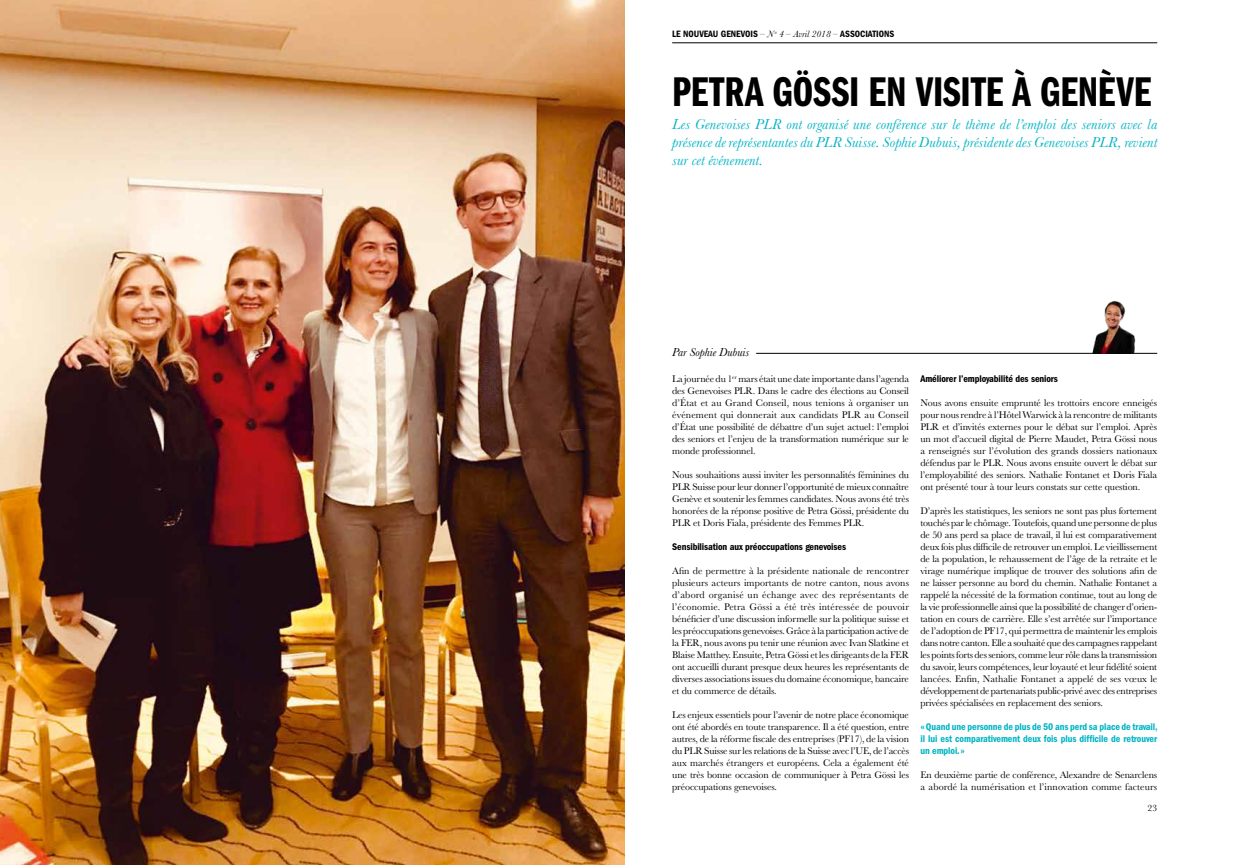
<style>
.page{position:relative;width:1248px;height:865px;background:#fff}
.page>*{position:absolute;margin:0;border:0;box-sizing:border-box;transform-origin:0 0}
.t1{font:43px "ITC Franklin Gothic Std Dm Cp";letter-spacing:-.005em;color:#000}
.t2{font:italic 15px/18px "Baskerville";letter-spacing:.01em;color:#00b5c4;text-align:justify}
.t3{font:italic 12px "Baskerville";color:#000}
.t4{font:10px/12px "Baskerville";letter-spacing:-.01em;color:#000;text-align:justify}
.t5{font:10px/12px "ITC Franklin Gothic Std Dm Cd";letter-spacing:-.01em;color:#00b5c4;text-align:justify}
.t6{font:10px "ITC Franklin Gothic Std Dm Cd";letter-spacing:-.01em;color:#000}
.t7{font:9.5px "ITC Franklin Gothic Std Dm Cd";color:#000}
.t8{font:9.5px "Baskerville";color:#000}
.s1{font-family:"Baskerville";font-style:italic}
</style>
<div class="page">
<hr style="left:672px;top:43px;width:485px;height:1px;background:#000">
<hr style="left:756px;top:353px;width:401px;height:1px;background:#000">
<img style="left:1082px;top:300px;width:64px;height:53px">
<img style="left:0;top:0;width:624px;height:865px">
<p class="t7" style="left:672px;top:29px;width:223px">LE NOUVEAU GENEVOIS <span class="s1">– N</span><sup>o</sup> <span class="s1">4 – Avril 2018 –</span> ASSOCIATIONS</p>
<h1 class="t1" style="left:672px;top:68px;width:481px">PETRA GÖSSI EN VISITE À GENÈVE</h1>
<h2 class="t2" style="left:672px;top:115px;width:486px">Les Genevoises PLR ont organisé une conférence sur le thème de l’emploi des seniors avec la présence de représentantes du PLR Suisse. Sophie Dubuis, présidente des Genevoises PLR, revient sur cet événement.</h2>
<p class="t3" style="left:672px;top:344px;width:78px">Par Sophie Dubuis</p>
<p class="t4" style="left:672px;top:373px;width:238px">La journée du 1<sup>er</sup> mars était une date importante dans l’agenda des Genevoises PLR. Dans le cadre des élections au Conseil d’État et au Grand Conseil, nous tenions à organiser un événement qui donnerait aux candidats PLR au Conseil d’État une possibilité de débattre d’un sujet actuel: l’emploi des seniors et l’enjeu de la transformation numérique sur le monde professionnel.</p>
<p class="t4" style="left:672px;top:469px;width:238px">Nous souhaitions aussi inviter les personnalités féminines du PLR Suisse pour leur donner l’opportunité de mieux connaître Genève et soutenir les femmes candidates. Nous avons été très honorées de la réponse positive de Petra Gössi, présidente du PLR et Doris Fiala, présidente des Femmes PLR.</p>
<p class="t6" style="left:672px;top:541px;width:175px">Sensibilisation aux préoccupations genevoises</p>
<p class="t4" style="left:672px;top:565px;width:238px">Afin de permettre à la présidente nationale de rencontrer plusieurs acteurs importants de notre canton, nous avons d’abord organisé un échange avec des représentants de l’économie. Petra Gössi a été très intéressée de pouvoir bénéficier d’une discussion informelle sur la politique suisse et les préoccupations genevoises. Grâce à la participation active de la FER, nous avons pu tenir une réunion avec Ivan Slatkine et Blaise Matthey. Ensuite, Petra Gössi et les dirigeants de la FER ont accueilli durant presque deux heures les représentants de diverses associations issues du domaine économique, bancaire et du commerce de détails.</p>
<p class="t4" style="left:672px;top:709px;width:238px">Les enjeux essentiels pour l’avenir de notre place économique ont été abordés en toute transparence. Il a été question, entre autres, de la réforme fiscale des entreprises (PF17), de la vision du PLR Suisse sur les relations de la Suisse avec l’UE, de l’accès aux marchés étrangers et européens. Cela a également été une très bonne occasion de communiquer à Petra Gössi les préoccupations genevoises.</p>
<p class="t6" style="left:920px;top:373px;width:139px">Améliorer l’employabilité des seniors</p>
<p class="t4" style="left:920px;top:397px;width:238px">Nous avons ensuite emprunté les trottoirs encore enneigés pour nous rendre à l’Hôtel Warwick à la rencontre de militants PLR et d’invités externes pour le débat sur l’emploi. Après un mot d’accueil digital de Pierre Maudet, Petra Gössi nous a renseignés sur l’évolution des grands dossiers nationaux défendus par le PLR. Nous avons ensuite ouvert le débat sur l’employabilité des seniors. Nathalie Fontanet et Doris Fiala ont présenté tour à tour leurs constats sur cette question.</p>
<p class="t4" style="left:920px;top:505px;width:238px">D’après les statistiques, les seniors ne sont pas plus fortement touchés par le chômage. Toutefois, quand une personne de plus de 50 ans perd sa place de travail, il lui est comparativement deux fois plus difficile de retrouver un emploi. Le vieillissement de la population, le rehaussement de l’âge de la retraite et le virage numérique implique de trouver des solutions afin de ne laisser personne au bord du chemin. Nathalie Fontanet a rappelé la nécessité de la formation continue, tout au long de la vie professionnelle ainsi que la possibilité de changer d’orien&shy;tation en cours de carrière. Elle s’est arrêtée sur l’importance de l’adoption de PF17, qui permettra de maintenir les emplois dans notre canton. Elle a souhaité que des campagnes rappelant les points forts des seniors, comme leur rôle dans la transmission du savoir, leurs compétences, leur loyauté et leur fidélité soient lancées. Enfin, Nathalie Fontanet a appelé de ses vœux le développement de partenariats public-privé avec des entreprises privées spécialisées en replacement des seniors.</p>
<p class="t5" style="left:920px;top:721px;width:239px">«Quand une personne de plus de 50 ans perd sa place de travail, il lui est comparativement deux fois plus difficile de retrouver un emploi.»</p>
<p class="t4" style="left:920px;top:769px;width:238px">En deuxième partie de conférence, Alexandre de Senarclens a abordé la numérisation et l’innovation comme facteurs</p>
<p class="t8" style="left:1147px;top:801px;width:11px">23</p>
</div>
